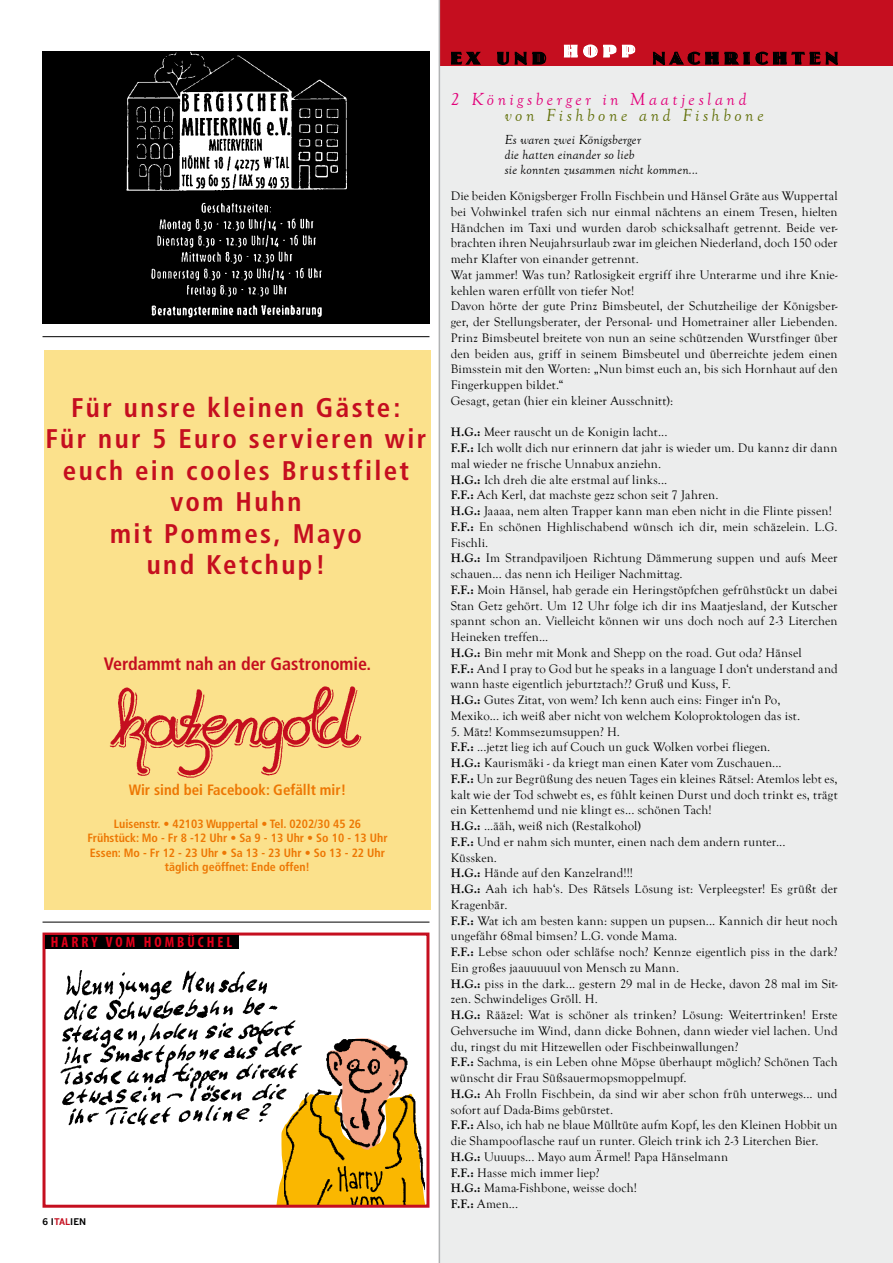
<style>
.page{position:relative;width:893px;height:1263px;background:#fff}
.page>*{position:absolute;margin:0;border:0;box-sizing:border-box;transform-origin:0 0}
.t1{font:700 condensed 27px/31.5px "Frutiger";letter-spacing:.09em;color:#c50e1f;text-align:center}
.t2{font:700 condensed 18px "Frutiger";color:#c50e1f}
.t3{font:italic 18px "Goudy Old Style T";letter-spacing:.195em;color:#e2007a}
.t4{font:italic 18px "Goudy Old Style T";letter-spacing:.2em;color:#627009}
.t5{font:700 condensed 15px "Frutiger";color:#ed7703}
.t6{font:700 condensed 15px "Myriad Pro";color:#e2001a}
.t7{font:italic 13.5px/15px "Goudy Old Style T";letter-spacing:.015em;color:#000}
.t8{font:12.75px/15.8px "Goudy Old Style T";letter-spacing:.015em;color:#000}
.t9{font:700 condensed 12px/14.4px "Frutiger";color:#ed7703;text-align:center}
.t10{font:700 9px "News Gothic";color:#000}
.s1{color:#c50e1f}
.s2{font-weight:700}
</style>
<div class="page">
<div style="left:440px;top:0;width:453px;height:1263px;background:#eceded"></div>
<div style="left:439px;top:0;width:454px;height:66px;background:#c50e1f"></div>
<svg style="left:652px;top:51px;width:186px;height:15px"></svg>
<svg style="left:563px;top:44px;width:73px;height:14px"></svg>
<svg style="left:451px;top:51px;width:96px;height:15px"></svg>
<hr style="left:43px;top:336px;width:386px;height:1px;background:#000">
<hr style="left:43px;top:922px;width:386px;height:1px;background:#000">
<hr style="left:439px;top:0;width:1px;height:1263px;background:#b1b3b4">
<img style="left:43px;top:51px;width:386px;height:272px">
<svg style="left:276px;top:1038px;width:149px;height:166px"></svg>
<img style="left:281px;top:1040px;width:143px;height:164px">
<div style="left:43px;top:932px;width:386px;height:276px;border:3px solid #c50e1f"></div>
<div style="left:44px;top:351px;width:387px;height:559px;background:#fbe18c"></div>
<img style="left:109px;top:686px;width:253px;height:91px">
<div style="left:46px;top:935px;width:193px;height:13px;background:#000"></div>
<img style="left:60px;top:970px;width:250px;height:170px">
<h1 class="t1" style="left:46px;top:392px;width:382px">Für unsre kleinen Gäste:<br>Für nur 5 Euro servieren wir euch ein cooles Brustfilet vom Huhn<br>mit Pommes, Mayo<br>und Ketchup!</h1>
<h2 class="t2" style="left:104px;top:653px;width:269px">Verdammt nah an der Gastronomie.</h2>
<p class="t5" style="left:129px;top:781px;width:219px">Wir sind bei Facebook: Gefällt mir!</p>
<p class="t9" style="left:87px;top:816px;width:302px">Luisenstr. • 42103 Wuppertal • Tel. 0202/30 45 26<br>Frühstück: Mo - Fr 8 -12 Uhr • Sa 9 - 13 Uhr • So 10 - 13 Uhr Essen: Mo - Fr 12 - 23 Uhr • Sa 13 - 23 Uhr • So 13 - 22 Uhr täglich geöffnet: Ende offen!</p>
<p class="t6" style="left:51px;top:932px;width:11px">HARR</p>
<p class="t6" style="left:92px;top:932px;width:35px">Y VOM</p>
<p class="t6" style="left:144px;top:932px;width:11px">HOMBÜCHEL</p>
<p class="t10" style="left:43px;top:1216px;width:45px">6 I<span class="s1">TAL</span>IEN</p>
<h2 class="t3" style="left:451px;top:89px;width:297px">2 Königsberger in Maatjesland</h2>
<h2 class="t4" style="left:505px;top:106px;width:260px">von Fishbone and Fishbone</h2>
<p class="t7" style="left:505px;top:132px;width:195px">Es waren zwei Königsberger<br>die hatten einander so lieb<br>sie konnten zusammen nicht kommen...</p>
<p class="t8" style="left:451px;top:188px;width:388px">Die beiden Königsberger Frolln Fischbein und Hänsel Gräte aus Wuppertal bei Vohwinkel trafen sich nur einmal nächtens an einem Tresen, hielten Händchen im Taxi und wurden darob schicksalhaft getrennt. Beide ver&shy;brachten ihren Neujahrsurlaub zwar im gleichen Niederland, doch 150 oder mehr Klafter von einander getrennt.<br>Wat jammer! Was tun? Ratlosigkeit ergriff ihre Unterarme und ihre Knie&shy;kehlen waren erfüllt von tiefer Not!<br>Davon hörte der gute Prinz Bimsbeutel, der Schutzheilige der Königsber&shy;ger, der Stellungsberater, der Personal- und Hometrainer aller Liebenden.<br>Prinz Bimsbeutel breitete von nun an seine schützenden Wurstfinger über den beiden aus, griff in seinem Bimsbeutel und überreichte jedem einen Bimsstein mit den Worten: „Nun bimst euch an, bis sich Hornhaut auf den Fingerkuppen bildet.“<br>Gesagt, getan (hier ein kleiner Ausschnitt):</p>
<p class="t8" style="left:451px;top:425px;width:388px"><span class="s2">H.G.:</span> Meer rauscht un de Konigin lacht...<br><span class="s2">F.F.:</span> Ich wollt dich nur erinnern dat jahr is wieder um. Du kannz dir dann mal wieder ne frische Unnabux anziehn.<br><span class="s2">H.G.:</span> Ich dreh die alte erstmal auf links...<br><span class="s2">F.F.:</span> Ach Kerl, dat machste gezz schon seit 7 Jahren.<br><span class="s2">H.G.:</span> Jaaaa, nem alten Trapper kann man eben nicht in die Flinte pissen!<br><span class="s2">F.F.:</span> En schönen Highlischabend wünsch ich dir, mein schäzelein. L.G.<br>Fischli.<br><span class="s2">H.G.:</span> Im Strandpaviljoen Richtung Dämmerung suppen und aufs Meer schauen... das nenn ich Heiliger Nachmittag.<br><span class="s2">F.F.:</span> Moin Hänsel, hab gerade ein Heringstöpfchen gefrühstückt un dabei Stan Getz gehört. Um 12 Uhr folge ich dir ins Maatjesland, der Kutscher spannt schon an. Vielleicht können wir uns doch noch auf 2-3 Literchen Heineken treffen...<br><span class="s2">H.G.:</span> Bin mehr mit Monk and Shepp on the road. Gut oda? Hänsel<br><span class="s2">F.F.:</span> And I pray to God but he speaks in a language I don‘t understand and wann haste eigentlich jeburtztach?? Gruß und Kuss, F.<br><span class="s2">H.G.:</span> Gutes Zitat, von wem? Ich kenn auch eins: Finger in‘n Po,<br>Mexiko... ich weiß aber nicht von welchem Koloproktologen das ist.</p>
<p class="t8" style="left:451px;top:724px;width:388px">5. Mätz! Kommsezumsuppen? H.<br><span class="s2">F.F.:</span> ...jetzt lieg ich auf Couch un guck Wolken vorbei fliegen.<br><span class="s2">H.G.:</span> Kaurismäki - da kriegt man einen Kater vom Zuschauen...<br><span class="s2">F.F.:</span> Un zur Begrüßung des neuen Tages ein kleines Rätsel: Atemlos lebt es, kalt wie der Tod schwebt es, es fühlt keinen Durst und doch trinkt es, trägt ein Kettenhemd und nie klingt es... schönen Tach!<br><span class="s2">H.G.:</span> ...ääh, weiß nich (Restalkohol)<br><span class="s2">F.F.:</span> Und er nahm sich munter, einen nach dem andern runter...<br>Küssken.<br><span class="s2">H.G.:</span> Hände auf den Kanzelrand!!!<br><span class="s2">H.G.:</span> Aah ich hab‘s. Des Rätsels Lösung ist: Verpleegster! Es grüßt der Kragenbär.<br><span class="s2">F.F.:</span> Wat ich am besten kann: suppen un pupsen... Kannich dir heut noch ungefähr 68mal bimsen? L.G. vonde Mama.<br><span class="s2">F.F.:</span> Lebse schon oder schläfse noch? Kennze eigentlich piss in the dark?<br>Ein großes jaauuuuul von Mensch zu Mann.<br><span class="s2">H.G.:</span> piss in the dark... gestern 29 mal in de Hecke, davon 28 mal im Sit&shy;zen. Schwindeliges Gröll. H.<br><span class="s2">H.G.:</span> Rääzel: Wat is schöner als trinken? Lösung: Weitertrinken! Erste Gehversuche im Wind, dann dicke Bohnen, dann wieder viel lachen. Und du, ringst du mit Hitzewellen oder Fischbeinwallungen?<br><span class="s2">F.F.:</span> Sachma, is ein Leben ohne Möpse überhaupt möglich? Schönen Tach wünscht dir Frau Süßsauermopsmoppelmupf.<br><span class="s2">H.G.:</span> Ah Frolln Fischbein, da sind wir aber schon früh unterwegs... und sofort auf Dada-Bims gebürstet.<br><span class="s2">F.F.:</span> Also, ich hab ne blaue Mülltüte aufm Kopf, les den Kleinen Hobbit un die Shampooflasche rauf un runter. Gleich trink ich 2-3 Literchen Bier.<br><span class="s2">H.G.:</span> Uuuups... Mayo aum Ärmel! Papa Hänselmann<br><span class="s2">F.F.:</span> Hasse mich immer liep?<br><span class="s2">H.G.:</span> Mama-Fishbone, weisse doch!<br><span class="s2">F.F.:</span> Amen...</p>
</div>
